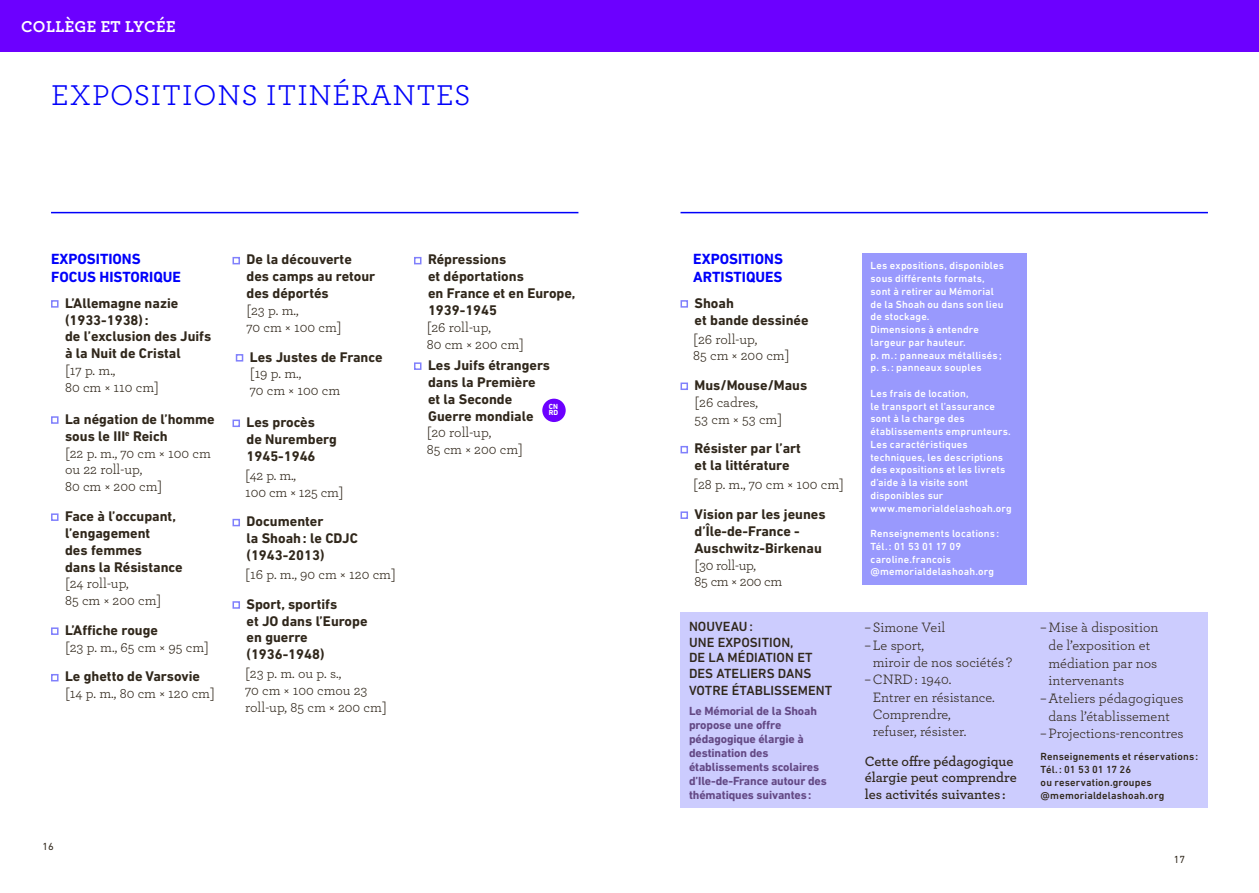
<style>
.page{position:relative;width:1259px;height:893px;background:#fff}
.page>*{position:absolute;margin:0;border:0;box-sizing:border-box;transform-origin:0 0}
.t1{font:30px "Archer";letter-spacing:.025em;color:#0000fa}
.t2{font:700 16.5px "Archer";letter-spacing:.025em;color:#fff}
.t3{font:700 15px/18px "DIN Next LT Pro";color:#0000fa}
.t4{font:700 14.25px/16.8px "DIN Next LT Pro";color:#30271b}
.t5{font:14.25px/16.8px "Archer";color:#30271b}
.t6{font:600 14.25px/17px "Archer";color:#30271b}
.t7{font:14.25px/16.8px "Archer";letter-spacing:-.02em;color:#30271b}
.t8{font:500 13.5px/15.6px "DIN Next LT Pro";letter-spacing:.005em;color:#30271b}
.t9{font:700 12px/14.1px "DIN Next LT Pro";letter-spacing:-.01em;color:#634884}
.t10{font:500 10.5px/12.8px "DIN Next LT Pro";letter-spacing:.02em;color:#fff}
.t11{font:500 10.5px/13.2px "DIN Next LT Pro";letter-spacing:.02em;color:#30271b}
.t12{font:10.5px "DIN Next LT Pro";color:#30271b}
.t13{font:700 7.5px/6.8px "DIN Next LT Pro";color:#fff}
</style>
<div class="page">
<div style="left:51px;top:300px;width:8px;height:8px;border:2px solid #8080fc"></div>
<div style="left:51px;top:416px;width:8px;height:8px;border:2px solid #8080fc"></div>
<div style="left:51px;top:513px;width:8px;height:8px;border:2px solid #8080fc"></div>
<div style="left:51px;top:627px;width:8px;height:8px;border:2px solid #8080fc"></div>
<div style="left:51px;top:674px;width:8px;height:7px;border:2px solid #8080fc"></div>
<div style="left:232px;top:257px;width:8px;height:7px;border:2px solid #8080fc"></div>
<div style="left:236px;top:354px;width:7px;height:8px;border:2px solid #8080fc"></div>
<div style="left:232px;top:420px;width:8px;height:7px;border:2px solid #8080fc"></div>
<div style="left:232px;top:519px;width:8px;height:7px;border:2px solid #8080fc"></div>
<div style="left:232px;top:601px;width:8px;height:8px;border:2px solid #8080fc"></div>
<div style="left:414px;top:257px;width:7px;height:7px;border:2px solid #8080fc"></div>
<div style="left:414px;top:362px;width:7px;height:8px;border:2px solid #8080fc"></div>
<div style="left:680px;top:300px;width:8px;height:8px;border:2px solid #8080fc"></div>
<div style="left:680px;top:383px;width:8px;height:7px;border:2px solid #8080fc"></div>
<div style="left:680px;top:446px;width:8px;height:7px;border:2px solid #8080fc"></div>
<div style="left:680px;top:511px;width:8px;height:8px;border:2px solid #8080fc"></div>
<hr style="left:51px;top:212px;width:527px;height:1px;background:#0000fa">
<hr style="left:680px;top:212px;width:528px;height:1px;background:#0000fa">
<div style="left:542px;top:399px;width:24px;height:23px;background:#6c00ff;border-radius:50%"></div>
<div style="left:862px;top:253px;width:164px;height:332px;background:#9999fd"></div>
<div style="left:680px;top:612px;width:528px;height:196px;background:#ccccfe"></div>
<div style="left:0;top:0;width:1259px;height:51px;background:#6c00ff"></div>
<p class="t2" style="left:21px;top:14px;width:156px">COLLÈGE ET LYCÉE</p>
<h1 class="t1" style="left:51px;top:74px;width:421px">EXPOSITIONS ITINÉRANTES</h1>
<p class="t3" style="left:51px;top:250px;width:131px">EXPOSITIONS<br>FOCUS HISTORIQUE</p>
<p class="t4" style="left:65px;top:294px;width:148px">L’Allemagne nazie (1933-1938):<br>de l’exclusion des Juifs à la Nuit de Cristal</p>
<p class="t5" style="left:65px;top:361px;width:96px">[17 p. m.,<br>80 cm × 110 cm]</p>
<p class="t4" style="left:65px;top:410px;width:151px">La négation de l’homme sous le III<sup>e</sup> Reich</p>
<p class="t5" style="left:65px;top:444px;width:147px">[22 p. m., 70 cm × 100 cm ou 22 roll-up,<br>80 cm × 200 cm]</p>
<p class="t4" style="left:65px;top:508px;width:119px">Face à l’occupant, l’engagement<br>des femmes<br>dans la Résistance</p>
<p class="t5" style="left:65px;top:575px;width:98px">[24 roll-up,<br>85 cm × 200 cm]</p>
<p class="t4" style="left:65px;top:622px;width:94px">L’Affiche rouge</p>
<p class="t5" style="left:65px;top:638px;width:145px">[23 p. m., 65 cm × 95 cm]</p>
<p class="t4" style="left:65px;top:668px;width:136px">Le ghetto de Varsovie</p>
<p class="t5" style="left:65px;top:684px;width:151px">[14 p. m., 80 cm × 120 cm]</p>
<p class="t4" style="left:246px;top:251px;width:130px">De la découverte des camps au retour des déportés</p>
<p class="t5" style="left:246px;top:301px;width:97px">[23 p. m.,<br>70 cm × 100 cm]</p>
<p class="t4" style="left:250px;top:348px;width:134px">Les Justes de France</p>
<p class="t5" style="left:250px;top:365px;width:92px">[19 p. m.,<br>70 cm × 100 cm</p>
<p class="t4" style="left:246px;top:414px;width:92px">Les procès<br>de Nuremberg<br>1945-1946</p>
<p class="t5" style="left:245px;top:466px;width:100px">[42 p. m.,<br>100 cm × 125 cm]</p>
<p class="t4" style="left:246px;top:513px;width:113px">Documenter<br>la Shoah: le CDJC (1943-2013)</p>
<p class="t5" style="left:245px;top:565px;width:152px">[16 p. m., 90 cm × 120 cm]</p>
<p class="t4" style="left:246px;top:595px;width:122px">Sport, sportifs<br>et JO dans l’Europe en guerre (1936-1948)</p>
<p class="t5" style="left:245px;top:664px;width:143px">[23 p. m. ou p. s.,<br>70 cm × 100 cmou 23 roll-up, 85 cm × 200 cm]</p>
<p class="t4" style="left:428px;top:251px;width:149px">Répressions<br>et déportations<br>en France et en Europe,<br>1939-1945</p>
<p class="t5" style="left:427px;top:318px;width:99px">[26 roll-up,<br>80 cm × 200 cm]</p>
<p class="t4" style="left:428px;top:357px;width:124px">Les Juifs étrangers dans la Première et la Seconde<br>Guerre mondiale</p>
<p class="t5" style="left:427px;top:424px;width:98px">[20 roll-up,<br>85 cm × 200 cm]</p>
<p class="t13" style="left:549px;top:403px;width:11px">CN<br>RD</p>
<p class="t12" style="left:43px;top:841px;width:13px">16</p>
<p class="t3" style="left:693px;top:250px;width:91px">EXPOSITIONS<br>ARTISTIQUES</p>
<p class="t4" style="left:694px;top:294px;width:116px">Shoah<br>et bande dessinée</p>
<p class="t5" style="left:693px;top:330px;width:98px">[26 roll-up,<br>85 cm × 200 cm]</p>
<p class="t4" style="left:694px;top:377px;width:114px">Mus/Mouse/Maus</p>
<p class="t5" style="left:694px;top:393px;width:89px">[26 cadres,<br>53 cm × 53 cm]</p>
<p class="t4" style="left:694px;top:440px;width:108px">Résister par l’art et la littérature</p>
<p class="t5" style="left:693px;top:475px;width:152px">[28 p. m., 70 cm × 100 cm]</p>
<p class="t4" style="left:694px;top:506px;width:132px">Vision par les jeunes d’Île-de-France -<br>Auschwitz-Birkenau</p>
<p class="t7" style="left:694px;top:556px;width:89px">[30 roll-up,<br>85 cm × 200 cm</p>
<p class="t8" style="left:689px;top:618px;width:125px">NOUVEAU:<br>UNE EXPOSITION,<br>DE LA MÉDIATION ET<br>DES ATELIERS DANS</p>
<p class="t8" style="left:689px;top:682px;width:145px">VOTRE ÉTABLISSEMENT</p>
<p class="t9" style="left:689px;top:704px;width:139px">Le Mémorial de la Shoah propose une offre pédagogique élargie à destination des établissements scolaires d’Ile-de-France autour des thématiques suivantes:</p>
<p class="t10" style="left:870px;top:259px;width:135px">Les expositions, disponibles sous différents formats, sont à retirer au Mémorial de la Shoah ou dans son lieu de stockage.<br>Dimensions à entendre largeur par hauteur.<br>p. m.: panneaux métallisés; p. s.: panneaux souples</p>
<p class="t10" style="left:870px;top:387px;width:143px">Les frais de location,<br>le transport et l’assurance sont à la charge des établissements emprunteurs.<br>Les caractéristiques techniques, les descriptions des expositions et les livrets d’aide à la visite sont disponibles sur www.memorialdelashoah.org</p>
<p class="t10" style="left:870px;top:527px;width:130px">Renseignements locations:<br>Tél.: 01 53 01 17 09 caroline.francois @memorialdelashoah.org</p>
<p class="t5" style="left:865px;top:618px;width:82px">– Simone Veil</p>
<p class="t5" style="left:873px;top:635px;width:141px;line-height:17.4px;text-indent:-8px">– Le sport,<br>miroir de nos sociétés ?</p>
<p class="t5" style="left:873px;top:670px;width:123px;line-height:17.4px;text-indent:-8px">– CNRD : 1940.<br>Entrer en résistance.<br>Comprendre, refuser, résister.</p>
<p class="t6" style="left:865px;top:751px;width:153px">Cette offre pédagogique élargie peut comprendre les activités suivantes :</p>
<p class="t5" style="left:1048px;top:618px;width:111px;line-height:17.7px;text-indent:-8px">– Mise à disposition de l’exposition et médiation par nos intervenants</p>
<p class="t5" style="left:1040px;top:689px;width:144px;line-height:17.7px;text-align:center">– Ateliers pédagogiques dans l’établissement</p>
<p class="t5" style="left:1040px;top:724px;width:144px">– Projections-rencontres</p>
<p class="t11" style="left:1040px;top:750px;width:159px">Renseignements et réservations:<br>Tél.: 01 53 01 17 26<br>ou reservation.groupes @memorialdelashoah.org</p>
<p class="t12" style="left:1174px;top:854px;width:13px">17</p>
</div>
